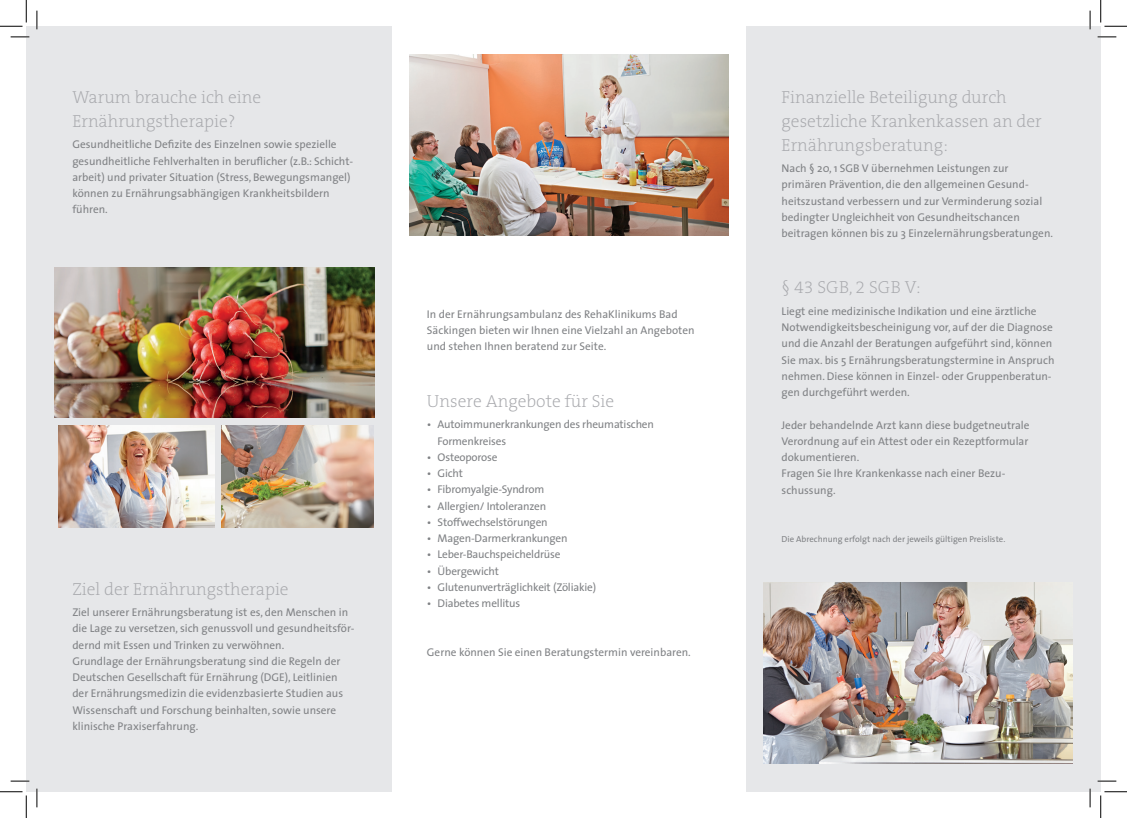
<style>
.page{position:relative;width:1127px;height:818px;background:#fff}
.page>*{position:absolute;margin:0;border:0;box-sizing:border-box;transform-origin:0 0}
.t1{font:200 17.5px/23.8px "The Serif B W2";color:#a8a9ad}
.t2{font:11.25px/16.2px "The Sans";color:#808285}
.t3{font:8.75px "The Sans";color:#808285}
</style>
<div class="page">
<div style="left:26px;top:26px;width:365px;height:766px;background:#e6e7e9"></div>
<div style="left:746px;top:26px;width:354px;height:766px;background:#e6e7e9"></div>
<img style="left:409px;top:55px;width:319px;height:180px">
<img style="left:763px;top:583px;width:309px;height:180px">
<img style="left:54px;top:267px;width:320px;height:151px">
<img style="left:58px;top:426px;width:156px;height:102px">
<img style="left:221px;top:426px;width:152px;height:102px">
<svg style="left:11px;top:36px;width:18px;height:2px"></svg>
<svg style="left:1097px;top:36px;width:18px;height:2px"></svg>
<svg style="left:11px;top:780px;width:18px;height:2px"></svg>
<svg style="left:1097px;top:780px;width:18px;height:2px"></svg>
<svg style="left:36px;top:11px;width:2px;height:18px"></svg>
<svg style="left:36px;top:788px;width:2px;height:19px"></svg>
<svg style="left:1089px;top:11px;width:1px;height:18px"></svg>
<svg style="left:1089px;top:788px;width:1px;height:19px"></svg>
<svg style="left:0;top:0;width:27px;height:27px"></svg>
<svg style="left:0;top:791px;width:27px;height:27px"></svg>
<svg style="left:1100px;top:0;width:26px;height:27px"></svg>
<svg style="left:1100px;top:791px;width:26px;height:27px"></svg>
<h1 class="t1" style="left:72px;top:85px;width:190px">Warum brauche ich eine<br>Ernährungstherapie?</h1>
<p class="t2" style="left:72px;top:136px;width:282px">Gesundheitliche Defizite des Einzelnen sowie spezielle gesundheitliche Fehlverhalten in beruflicher (z.B.: Schicht&shy;arbeit) und privater Situation (Stress, Bewegungsmangel) können zu Ernährungsabhängigen Krankheitsbildern führen.</p>
<h1 class="t1" style="left:72px;top:577px;width:218px">Ziel der Ernährungstherapie</h1>
<p class="t2" style="left:72px;top:604px;width:283px">Ziel unserer Ernährungsberatung ist es, den Menschen in die Lage zu versetzen, sich genussvoll und gesundheitsför&shy;dernd mit Essen und Trinken zu verwöhnen.<br>Grundlage der Ernährungsberatung sind die Regeln der Deutschen Gesellschaft für Ernährung (DGE), Leitlinien der Ernährungsmedizin die evidenzbasierte Studien aus Wissenschaft und Forschung beinhalten, sowie unsere klinische Praxiserfahrung.</p>
<p class="t2" style="left:427px;top:306px;width:269px">In der Ernährungsambulanz des RehaKlinikums Bad<br>Säckingen bieten wir Ihnen eine Vielzahl an Angeboten und stehen Ihnen beratend zur Seite.</p>
<h1 class="t1" style="left:427px;top:389px;width:189px">Unsere Angebote für Sie</h1>
<p class="t2" style="left:437px;top:416px;width:218px;text-indent:-11px">• Autoimmunerkrankungen des rheumatischen<br>Formenkreises</p>
<p class="t2" style="left:427px;top:448px;width:72px">• Osteoporose</p>
<p class="t2" style="left:427px;top:465px;width:37px">• Gicht</p>
<p class="t2" style="left:427px;top:481px;width:119px">• Fibromyalgie-Syndrom</p>
<p class="t2" style="left:427px;top:497px;width:121px">• Allergien/ Intoleranzen</p>
<p class="t2" style="left:427px;top:513px;width:122px">• Stoffwechselstörungen</p>
<p class="t2" style="left:427px;top:530px;width:142px">• Magen-Darmerkrankungen</p>
<p class="t2" style="left:427px;top:546px;width:135px">• Leber-Bauchspeicheldrüse</p>
<p class="t2" style="left:427px;top:562px;width:73px">• Übergewicht</p>
<p class="t2" style="left:427px;top:578px;width:171px">• Glutenunverträglichkeit (Zöliakie)</p>
<p class="t2" style="left:427px;top:595px;width:95px">• Diabetes mellitus</p>
<p class="t2" style="left:427px;top:643px;width:265px">Gerne können Sie einen Beratungstermin vereinbaren.</p>
<h1 class="t1" style="left:781px;top:85px;width:261px">Finanzielle Beteiligung durch gesetzliche Krankenkassen an der<br>Ernährungsberatung:</h1>
<p class="t2" style="left:781px;top:160px;width:273px">Nach § 20, 1 SGB V übernehmen Leistungen zur primären Prävention, die den allgemeinen Gesund&shy;heitszustand verbessern und zur Verminderung sozial bedingter Ungleichheit von Gesundheitschancen beitragen können bis zu 3 Einzelernährungsberatungen.</p>
<h1 class="t1" style="left:781px;top:276px;width:141px">§ 43 SGB, 2 SGB V:</h1>
<p class="t2" style="left:781px;top:303px;width:274px">Liegt eine medizinische Indikation und eine ärztliche Notwendigkeitsbescheinigung vor, auf der die Diagnose und die Anzahl der Beratungen aufgeführt sind, können Sie max. bis 5 Ernährungsberatungstermine in Anspruch nehmen. Diese können in Einzel- oder Gruppenberatun&shy;gen durchgeführt werden.</p>
<p class="t2" style="left:781px;top:416px;width:249px">Jeder behandelnde Arzt kann diese budgetneutrale Verordnung auf ein Attest oder ein Rezeptformular dokumentieren.<br>Fragen Sie Ihre Krankenkasse nach einer Bezu&shy;schussung.</p>
<p class="t3" style="left:781px;top:532px;width:225px">Die Abrechnung erfolgt nach der jeweils gültigen Preisliste.</p>
</div>
